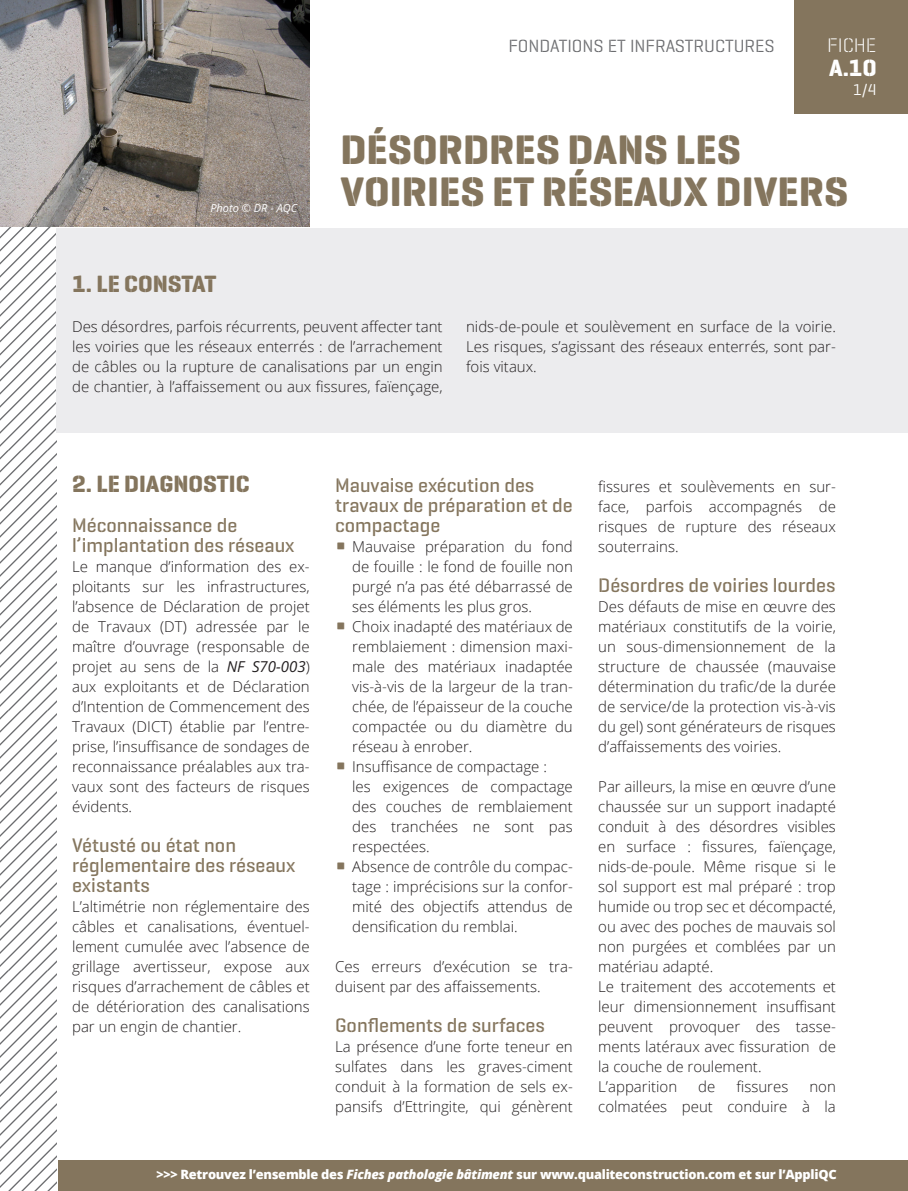
<style>
.page{position:relative;width:908px;height:1191px;background:#fff}
.page>*{position:absolute;margin:0;border:0;box-sizing:border-box;transform-origin:0 0}
.titre1{font:700 42px/42px "Geogrotesque Stencil A";color:#84755d}
.titre3{font:700 24px "Geogrotesque Stencil A";color:#84755d}
.t1{font:700 24px "Geogrotesque Stencil A";color:#fff}
.bold_vert{font:500 20px/20px "Geogrotesque Stencil A";color:#84755d}
.t2{font:20px "Geogrotesque Stencil C Lg";color:#fff}
.t3{font:18px "Geogrotesque Stencil A";color:#6c6d70}
.t4{font:16px "Geogrotesque Stencil A";color:#fff}
.liste__suite{font:300 15px/20px "Open Sans";color:#231f20;text-align:justify}
.t5{font:800 12.8px "Open Sans";letter-spacing:-.02em;color:#fff}
.legende{font:italic 300 11px "Open Sans";color:#fff}
.s1{font-style:italic}
.s2{font-family:"Geogrotesque Stencil A";font-weight:700;font-size:28px;color:#84755d}
</style>
<div class="page">
<div style="left:794px;top:0;width:113px;height:113px;background:#84755d"></div>
<svg style="left:0;top:227px;width:57px;height:964px"></svg>
<div style="left:58px;top:1159px;width:849px;height:32px;background:#84755d"></div>
<div style="left:56px;top:228px;width:851px;height:204px;background:#ececee"></div>
<img style="left:0;top:0;width:309px;height:227px">
<p class="legende" style="left:210px;top:200px;width:88px">Photo © DR - AQC</p>
<p class="t3" style="left:508px;top:34px;width:268px">FONDATIONS ET INFRASTRUCTURES</p>
<h3 class="t2" style="left:826px;top:33px;width:51px">FICHE</h3>
<h2 class="t1" style="left:828px;top:53px;width:49px">A.10</h2>
<p class="t4" style="left:852px;top:79px;width:25px">1/4</p>
<p class="titre1" style="left:340px;top:128px;width:509px">DÉSORDRES DANS LES<br>VOIRIES ET RÉSEAUX DIVERS</p>
<p class="titre3" style="left:72px;top:269px;width:146px">1. LE CONSTAT</p>
<p class="liste__suite" style="left:72px;top:316px;width:372px">Des désordres, parfois récurrents, peuvent affecter tant les voiries que les réseaux enterrés : de l’arrachement de câbles ou la rupture de canalisations par un engin de chantier, à l’affaissement ou aux fissures, faïençage,</p>
<p class="liste__suite" style="left:466px;top:316px;width:371px">nids-de-poule et soulèvement en surface de la voirie.<br>Les risques, s’agissant des réseaux enterrés, sont par&shy;fois vitaux.</p>
<p class="titre3" style="left:72px;top:469px;width:179px">2. LE DIAGNOSTIC</p>
<p class="bold_vert" style="left:72px;top:515px;width:224px">Méconnaissance de l’implantation des réseaux</p>
<p class="liste__suite" style="left:72px;top:556px;width:239px">Le manque d’information des ex&shy;ploitants sur les infrastructures, l’absence de Déclaration de projet de Travaux (DT) adressée par le maître d’ouvrage (responsable de projet au sens de la <span class="s1">NF S70-003</span>) aux exploitants et de Déclaration d’Intention de Commencement des Travaux (DICT) établie par l’entre&shy;prise, l’insuffisance de sondages de reconnaissance préalables aux tra&shy;vaux sont des facteurs de risques évidents.</p>
<p class="bold_vert" style="left:72px;top:835px;width:225px">Vétusté ou état non réglementaire des réseaux existants</p>
<p class="liste__suite" style="left:72px;top:896px;width:239px">L’altimétrie non réglementaire des câbles et canalisations, éventuel&shy;lement cumulée avec l’absence de grillage avertisseur, expose aux risques d’arrachement de câbles et de détérioration des canalisations par un engin de chantier.</p>
<p class="bold_vert" style="left:335px;top:475px;width:239px">Mauvaise exécution des travaux de préparation et de compactage</p>
<p class="liste__suite" style="left:352px;top:536px;width:222px;text-indent:-17px"><span class="s2">Δ</span> Mauvaise préparation du fond de fouille : le fond de fouille non purgé n’a pas été débarrassé de ses éléments les plus gros.</p>
<p class="liste__suite" style="left:352px;top:616px;width:222px;text-indent:-17px"><span class="s2">Δ</span> Choix inadapté des matériaux de remblaiement : dimension maxi&shy;male des matériaux inadaptée vis-à-vis de la largeur de la tran&shy;chée, de l’épaisseur de la couche compactée ou du diamètre du réseau à enrober.</p>
<p class="liste__suite" style="left:335px;top:756px;width:213px"><span class="s2">Δ</span> Insuffisance de compactage :</p>
<p class="liste__suite" style="left:352px;top:776px;width:222px">les exigences de compactage des couches de remblaiement des tranchées ne sont pas respectées.</p>
<p class="liste__suite" style="left:352px;top:856px;width:222px;text-indent:-17px"><span class="s2">Δ</span> Absence de contrôle du compac&shy;tage : imprécisions sur la confor&shy;mité des objectifs attendus de densification du remblai.</p>
<p class="liste__suite" style="left:335px;top:956px;width:239px">Ces erreurs d’exécution se tra&shy;duisent par des affaissements.</p>
<p class="bold_vert" style="left:335px;top:1015px;width:211px">Gonflements de surfaces</p>
<p class="liste__suite" style="left:335px;top:1036px;width:239px">La présence d’une forte teneur en sulfates dans les graves-ciment conduit à la formation de sels ex&shy;pansifs d’Ettringite, qui génèrent</p>
<p class="liste__suite" style="left:598px;top:476px;width:239px">fissures et soulèvements en sur&shy;face, parfois accompagnés de risques de rupture des réseaux souterrains.</p>
<p class="bold_vert" style="left:598px;top:575px;width:239px">Désordres de voiries lourdes</p>
<p class="liste__suite" style="left:598px;top:596px;width:239px">Des défauts de mise en œuvre des matériaux constitutifs de la voirie, un sous-dimensionnement de la structure de chaussée (mauvaise détermination du trafic/de la durée de service/de la protection vis-à-vis du gel) sont générateurs de risques d’affaissements des voiries.</p>
<p class="liste__suite" style="left:598px;top:776px;width:239px">Par ailleurs, la mise en œuvre d’une chaussée sur un support inadapté conduit à des désordres visibles en surface : fissures, faïençage, nids-de-poule. Même risque si le sol support est mal préparé : trop humide ou trop sec et décompacté, ou avec des poches de mauvais sol non purgées et comblées par un matériau adapté.</p>
<p class="liste__suite" style="left:598px;top:976px;width:239px">Le traitement des accotements et leur dimensionnement insuffisant peuvent provoquer des tasse&shy;ments latéraux avec fissuration de la couche de roulement.</p>
<p class="liste__suite" style="left:598px;top:1076px;width:80px">L’apparition</p>
<p class="liste__suite" style="left:698px;top:1076px;width:19px">de</p>
<p class="liste__suite" style="left:736px;top:1076px;width:53px">fissures</p>
<p class="liste__suite" style="left:598px;top:1076px;width:239px;text-align:right">non<br>colmatées peut conduire à la</p>
<p class="t5" style="left:156px;top:1165px;width:681px">&gt;&gt;&gt; Retrouvez l’ensemble des <span class="s1">Fiches pathologie bâtiment</span> sur www.qualiteconstruction.com et sur l’AppliQC</p>
</div>
